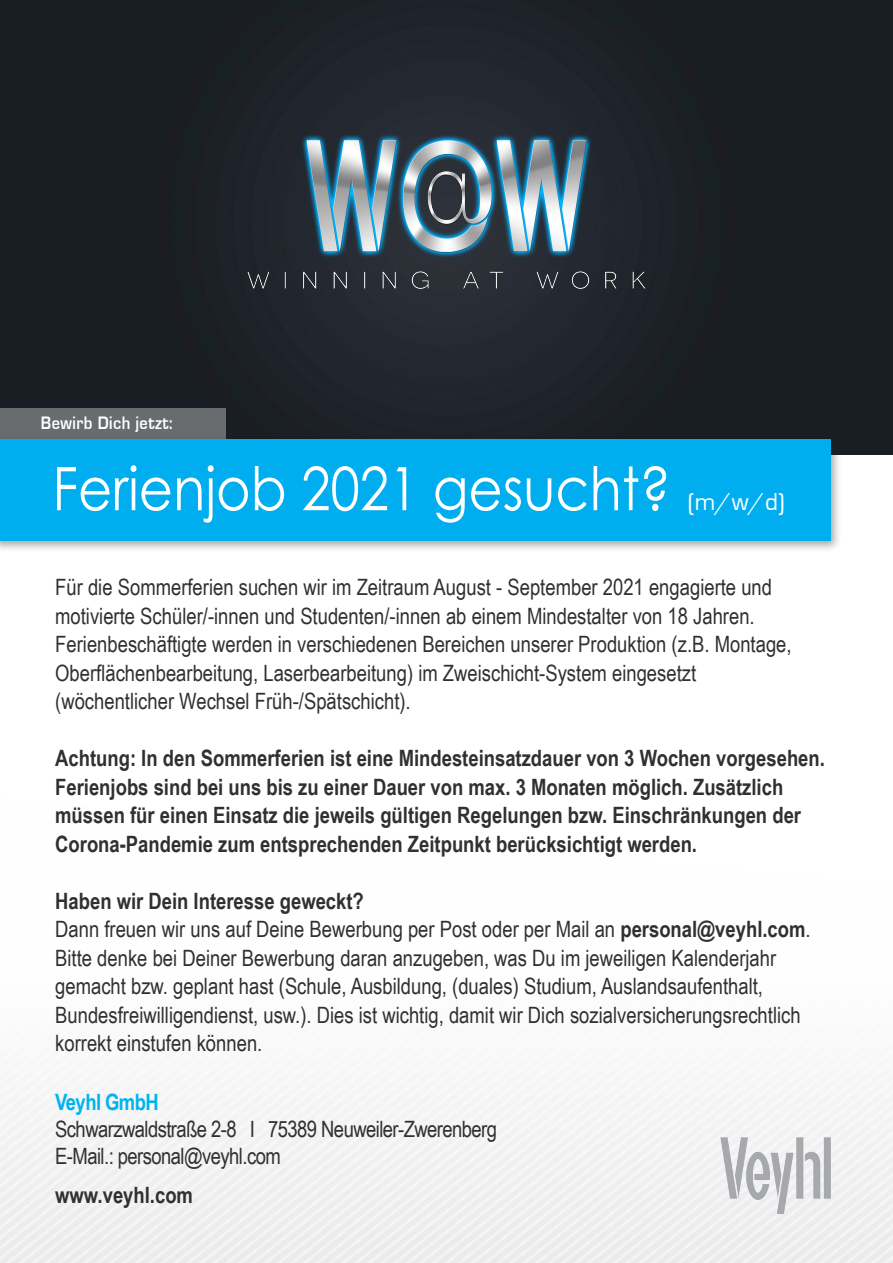
<style>
.page{position:relative;width:893px;height:1263px;background:#fff}
.page>*{position:absolute;margin:0;border:0;box-sizing:border-box;transform-origin:0 0}
.Absatzformat_1{font:60px "Century Gothic";color:#fff;scale:.88 1}
.Absatzformat_1-2{font:25.2px "Eurostile";color:#fff}
.t1{font:22.5px/28.5px "Arial Narrow";color:#312f30}
.t2{font:700 22.5px/28.5px "Arial Narrow";color:#312f30}
.t3{font:22.5px "Arial Narrow";letter-spacing:-.025em;color:#312f30}
.t4{font:700 22.5px "Arial Narrow";letter-spacing:-.025em;color:#00b3ef}
.t5{font:18.6px "Eurostile CCS Bold";letter-spacing:.025em;color:#fff;scale:.88 1}
.s1{font-weight:700}
</style>
<div class="page">
<img style="left:0;top:0;width:893px;height:454px">
<img style="left:183px;top:96px;width:527px;height:228px">
<div style="left:0;top:408px;width:226px;height:36px;background:#696c6f"></div>
<div style="left:0;top:435px;width:841px;height:117px;background:#231f20;opacity:.4"></div>
<div style="left:0;top:440px;width:830px;height:101px;background:#00aeef"></div>
<img style="left:720px;top:1138px;width:110px;height:75px">
<p class="t5" style="left:41px;top:413px;width:151px">Bewirb Dich jetzt:</p>
<p class="Absatzformat_1" style="left:52px;top:447px;width:704px">Ferienjob 2021 gesucht?</p>
<p class="Absatzformat_1-2" style="left:688px;top:488px;width:99px">(m/w/d)</p>
<p class="t1" style="left:55px;top:572px;width:718px">Für die Sommerferien suchen wir im Zeitraum August - September 2021 engagierte und motivierte Schüler/-innen und Studenten/-innen ab einem Mindestalter von 18 Jahren.</p>
<p class="t1" style="left:55px;top:629px;width:738px">Ferienbeschäftigte werden in verschiedenen Bereichen unserer Produktion (z.B. Montage,</p>
<p class="t1" style="left:55px;top:658px;width:642px">Oberflächenbearbeitung, Laserbearbeitung) im Zweischicht-System eingesetzt (wöchentlicher Wechsel Früh-/Spätschicht).</p>
<p class="t2" style="left:55px;top:743px;width:771px">Achtung: In den Sommerferien ist eine Mindesteinsatzdauer von 3 Wochen vorgesehen.<br>Ferienjobs sind bei uns bis zu einer Dauer von max. 3 Monaten möglich. Zusätzlich müssen für einen Einsatz die jeweils gültigen Regelungen bzw. Einschränkungen der Corona-Pandemie zum entsprechenden Zeitpunkt berücksichtigt werden.</p>
<p class="t2" style="left:55px;top:886px;width:310px">Haben wir Dein Interesse geweckt?</p>
<p class="t1" style="left:55px;top:914px;width:757px">Dann freuen wir uns auf Deine Bewerbung per Post oder per Mail an <span class="s1">personal@veyhl.com</span>.</p>
<p class="t1" style="left:55px;top:943px;width:722px">Bitte denke bei Deiner Bewerbung daran anzugeben, was Du im jeweiligen Kalenderjahr gemacht bzw. geplant hast (Schule, Ausbildung, (duales) Studium, Auslandsaufenthalt,</p>
<p class="t1" style="left:55px;top:1000px;width:747px">Bundesfreiwilligendienst, usw.). Dies ist wichtig, damit wir Dich sozialversicherungsrechtlich korrekt einstufen können.</p>
<p class="t4" style="left:55px;top:1085px;width:105px">Veyhl GmbH</p>
<p class="t3" style="left:55px;top:1113px;width:443px">Schwarzwaldstraße 2-8 I 75389 Neuweiler-Zwerenberg</p>
<p class="t3" style="left:55px;top:1140px;width:227px">E-Mail.: personal@veyhl.com</p>
<p class="t2" style="left:55px;top:1179px;width:139px">www.veyhl.com</p>
</div>
